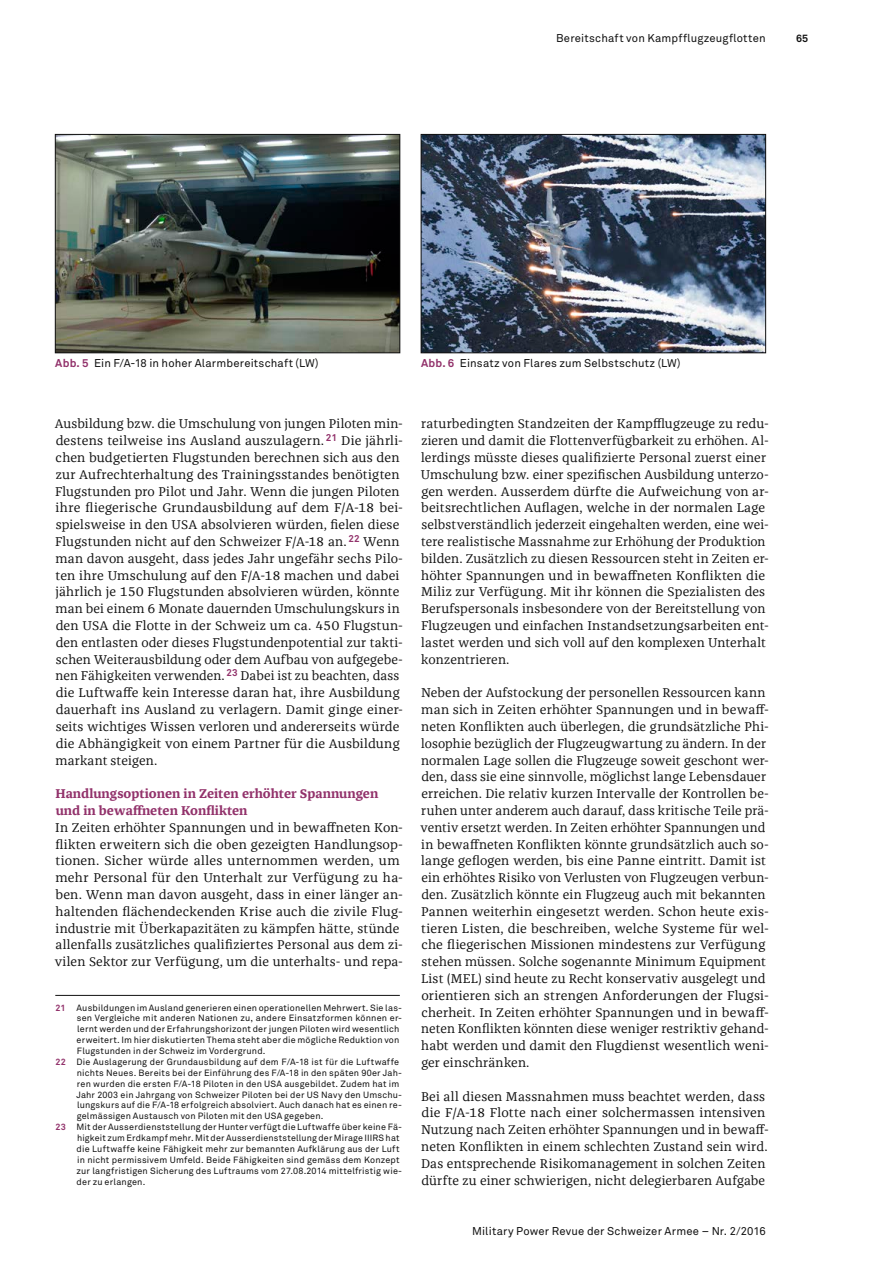
<style>
.page{position:relative;width:872px;height:1263px;background:#fff}
.page>*{position:absolute;margin:0;border:0;box-sizing:border-box;transform-origin:0 0}
._02_01_Grundtext{font:13.2px/16.8px "Franziska Offc";letter-spacing:.01em;color:#111}
._01_03_Zwischentitel{font:700 13.2px/16.8px "Franziska Offc";color:#92326b}
._04_03_Legende{font:11.25px "Akkurat Pro";letter-spacing:.015em;color:#111}
.t1{font:700 10.5px "Akkurat Pro";color:#111}
._04_04_Fussnote{font:9px/10.8px "Akkurat Pro";letter-spacing:.02em;color:#111}
.s1{font-weight:700;color:#92326b}
</style>
<div class="page">
<hr style="left:55px;top:995px;width:345px;height:1px;background:#111">
<img style="left:57px;top:136px;width:341px;height:215px">
<div style="left:55px;top:134px;width:345px;height:219px;border:1px solid #111"></div>
<img style="left:423px;top:136px;width:341px;height:215px">
<div style="left:421px;top:134px;width:345px;height:219px;border:1px solid #111"></div>
<p class="_04_03_Legende" style="left:556px;top:32px;width:211px">Bereitschaft von Kampfflugzeugflotten</p>
<p class="t1" style="left:796px;top:32px;width:14px">65</p>
<p class="_04_03_Legende" style="left:55px;top:357px;width:265px"><span class="s1">Abb. 5</span> Ein F/A-18 in hoher Alarmbereitschaft (LW)</p>
<p class="_04_03_Legende" style="left:421px;top:357px;width:261px"><span class="s1">Abb. 6</span> Einsatz von Flares zum Selbstschutz (LW)</p>
<p class="_02_01_Grundtext" style="left:55px;top:416px;width:350px">Ausbildung bzw. die Umschulung von jungen Piloten min&shy;destens teilweise ins Ausland auszulagern. <sup>21</sup> Die jährli&shy;chen budgetierten Flugstunden berechnen sich aus den zur Aufrechterhaltung des Trainingsstandes benötigten Flugstunden pro Pilot und Jahr. Wenn die jungen Piloten ihre fliegerische Grundausbildung auf dem F/A-18 bei&shy;spielsweise in den USA absolvieren würden, fielen diese Flugstunden nicht auf den Schweizer F/A-18 an. <sup>22</sup> Wenn man davon ausgeht, dass jedes Jahr ungefähr sechs Pilo&shy;ten ihre Umschulung auf den F/A-18 machen und dabei jährlich je 150 Flugstunden absolvieren würden, könnte man bei einem 6 Monate dauernden Umschulungskurs in den USA die Flotte in der Schweiz um ca. 450 Flugstun&shy;den entlasten oder dieses Flugstundenpotential zur takti&shy;schen Weiterausbildung oder dem Aufbau von aufgegebe&shy;nen Fähigkeiten verwenden. <sup>23</sup> Dabei ist zu beachten, dass die Luftwaffe kein Interesse daran hat, ihre Ausbildung dauerhaft ins Ausland zu verlagern. Damit ginge einer&shy;seits wichtiges Wissen verloren und andererseits würde die Abhängigkeit von einem Partner für die Ausbildung markant steigen.</p>
<p class="_01_03_Zwischentitel" style="left:56px;top:785px;width:324px">Handlungsoptionen in Zeiten erhöhter Spannungen und in bewaffneten Konflikten</p>
<p class="_02_01_Grundtext" style="left:55px;top:819px;width:350px">In Zeiten erhöhter Spannungen und in bewaffneten Kon&shy;flikten erweitern sich die oben gezeigten Handlungsop&shy;tionen. Sicher würde alles unternommen werden, um mehr Personal für den Unterhalt zur Verfügung zu ha&shy;ben. Wenn man davon ausgeht, dass in einer länger an&shy;haltenden flächendeckenden Krise auch die zivile Flug&shy;industrie mit Überkapazitäten zu kämpfen hätte, stünde allenfalls zusätzliches qualifiziertes Personal aus dem zi&shy;vilen Sektor zur Verfügung, um die unterhalts- und repa-</p>
<p class="_04_04_Fussnote" style="left:77px;top:1002px;width:327px;text-indent:-21px"><span class="s1">21</span> Ausbildungen im Ausland generieren einen operationellen Mehrwert. Sie las&shy;sen Vergleiche mit anderen Nationen zu, andere Einsatzformen können er&shy;lernt werden und der Erfahrungshorizont der jungen Piloten wird wesentlich erweitert. Im hier diskutierten Thema steht aber die mögliche Reduktion von Flugstunden in der Schweiz im Vordergrund.</p>
<p class="_04_04_Fussnote" style="left:76px;top:1056px;width:327px;text-indent:-21px"><span class="s1">22</span> Die Auslagerung der Grundausbildung auf dem F/A-18 ist für die Luftwaffe nichts Neues. Bereits bei der Einführung des F/A-18 in den späten 90er Jah&shy;ren wurden die ersten F/A-18 Piloten in den USA ausgebildet. Zudem hat im Jahr 2003 ein Jahrgang von Schweizer Piloten bei der US Navy den Umschu&shy;lungskurs auf die F/A-18 erfolgreich absolviert. Auch danach hat es einen re&shy;gelmässigen Austausch von Piloten mit den USA gegeben.</p>
<p class="_04_04_Fussnote" style="left:77px;top:1122px;width:327px;text-indent:-21px"><span class="s1">23</span> Mit der Ausserdienststellung der Hunter verfügt die Luftwaffe über keine Fä&shy;higkeit zum Erdkampf mehr. Mit der Ausserdienststellung der Mirage IIIRS hat die Luftwaffe keine Fähigkeit mehr zur bemannten Aufklärung aus der Luft in nicht permissivem Umfeld. Beide Fähigkeiten sind gemäss dem Konzept zur langfristigen Sicherung des Luftraums vom 27.08.2014 mittelfristig wie&shy;der zu erlangen.</p>
<p class="_02_01_Grundtext" style="left:421px;top:416px;width:349px">raturbedingten Standzeiten der Kampfflugzeuge zu redu&shy;zieren und damit die Flottenverfügbarkeit zu erhöhen. Al&shy;lerdings müsste dieses qualifizierte Personal zuerst einer Umschulung bzw. einer spezifischen Ausbildung unterzo&shy;gen werden. Ausserdem dürfte die Aufweichung von ar&shy;beitsrechtlichen Auflagen, welche in der normalen Lage selbstverständlich jederzeit eingehalten werden, eine wei&shy;tere realistische Massnahme zur Erhöhung der Produktion bilden. Zusätzlich zu diesen Ressourcen steht in Zeiten er&shy;höhter Spannungen und in bewaffneten Konflikten die Miliz zur Verfügung. Mit ihr können die Spezialisten des Berufspersonals insbesondere von der Bereitstellung von Flugzeugen und einfachen Instandsetzungsarbeiten ent&shy;lastet werden und sich voll auf den komplexen Unterhalt konzentrieren.</p>
<p class="_02_01_Grundtext" style="left:420px;top:685px;width:350px">Neben der Aufstockung der personellen Ressourcen kann man sich in Zeiten erhöhter Spannungen und in bewaff&shy;neten Konflikten auch überlegen, die grundsätzliche Phi&shy;losophie bezüglich der Flugzeugwartung zu ändern. In der normalen Lage sollen die Flugzeuge soweit geschont wer&shy;den, dass sie eine sinnvolle, möglichst lange Lebensdauer erreichen. Die relativ kurzen Intervalle der Kontrollen be&shy;ruhen unter anderem auch darauf, dass kritische Teile prä&shy;ventiv ersetzt werden. In Zeiten erhöhter Spannungen und in bewaffneten Konflikten könnte grundsätzlich auch so&shy;lange geflogen werden, bis eine Panne eintritt. Damit ist ein erhöhtes Risiko von Verlusten von Flugzeugen verbun&shy;den. Zusätzlich könnte ein Flugzeug auch mit bekannten Pannen weiterhin eingesetzt werden. Schon heute exis&shy;tieren Listen, die beschreiben, welche Systeme für wel&shy;che fliegerischen Missionen mindestens zur Verfügung stehen müssen. Solche sogenannte Minimum Equipment List (MEL) sind heute zu Recht konservativ ausgelegt und orientieren sich an strengen Anforderungen der Flugsi&shy;cherheit. In Zeiten erhöhter Spannungen und in bewaff&shy;neten Konflikten könnten diese weniger restriktiv gehand&shy;habt werden und damit den Flugdienst wesentlich weni&shy;ger einschränken.</p>
<p class="_02_01_Grundtext" style="left:421px;top:1088px;width:349px">Bei all diesen Massnahmen muss beachtet werden, dass die F/A-18 Flotte nach einer solchermassen intensiven Nutzung nach Zeiten erhöhter Spannungen und in bewaff&shy;neten Konflikten in einem schlechten Zustand sein wird.<br>Das entsprechende Risikomanagement in solchen Zeiten dürfte zu einer schwierigen, nicht delegierbaren Aufgabe</p>
<p class="_04_03_Legende" style="left:472px;top:1224px;width:295px">Military Power Revue der Schweizer Armee – Nr. 2/2016</p>
</div>
